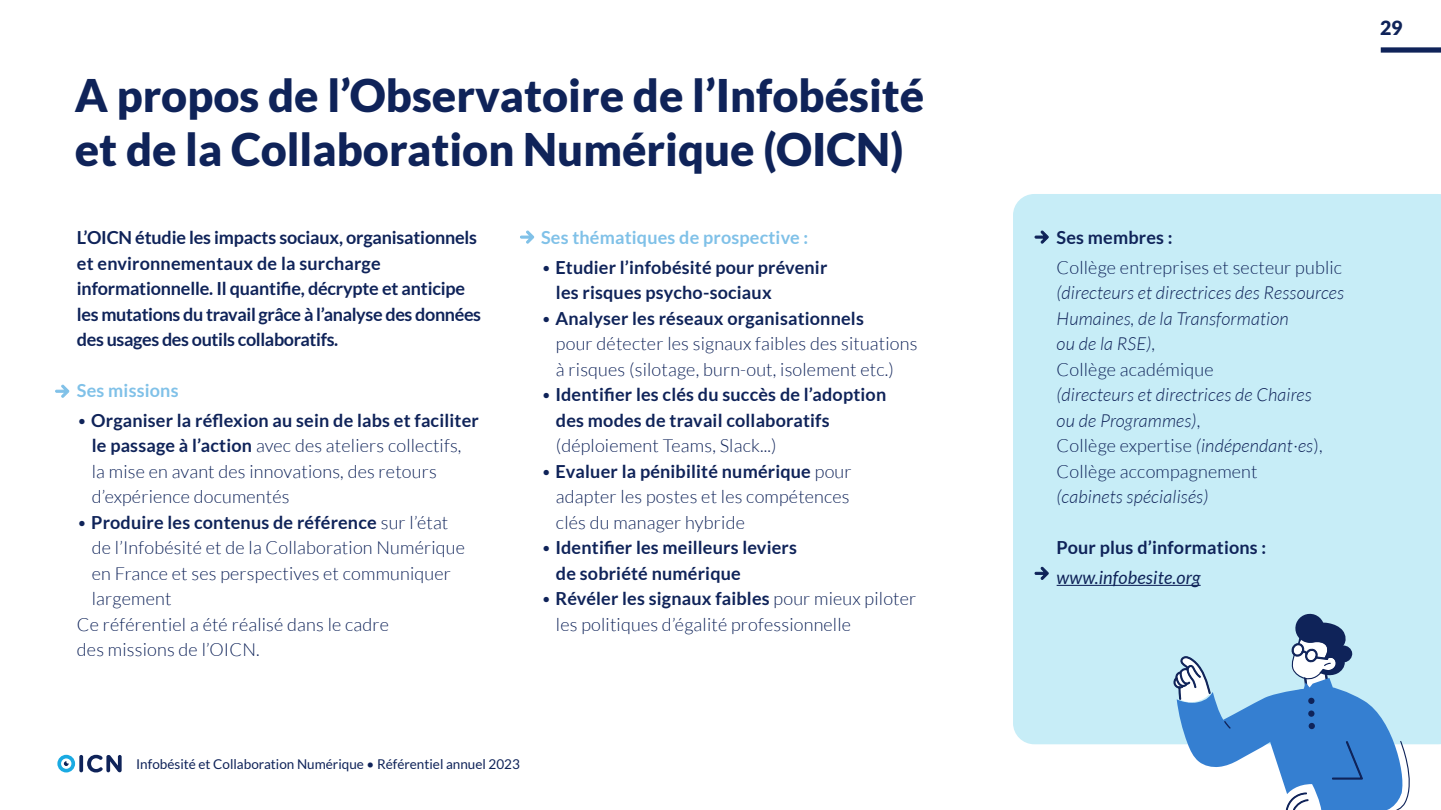
<style>
.page{position:relative;width:1441px;height:810px;background:#fff}
.page>*{position:absolute;margin:0;border:0;box-sizing:border-box;transform-origin:0 0}
.t1{font:900 45px/54px "Lato";color:#0f2359}
.t2{font:900 19.5px "Lato";color:#0f2359}
.t3{font:700 18px/25.5px "Lato";letter-spacing:.01em;color:#0f2359}
.t4{font:300 18px/25.5px "Lato";letter-spacing:.01em;color:#0f2359}
.t5{font:italic 300 18px/25.5px "Lato";letter-spacing:.01em;color:#0f2359}
.t6{font:700 18px/25.5px "Lato";letter-spacing:-.01em;color:#0f2359}
.t7{font:700 18px "Lato";letter-spacing:.01em;color:#80c1e8}
.t8{font:italic 18px "Lato";letter-spacing:.01em;color:#0f2359}
.t9{font:13.5px "Lato";color:#0f2359}
.s1{font-weight:300}
.s2{font-weight:700}
.s3{font-style:normal}
</style>
<div class="page">
<div style="left:1380px;top:47px;width:60px;height:6px;background:#0f2359"></div>
<svg style="left:79px;top:755px;width:4px;height:17px"></svg>
<svg style="left:87px;top:755px;width:35px;height:17px"></svg>
<svg style="left:57px;top:755px;width:18px;height:17px"></svg>
<div style="left:1013px;top:194px;width:427px;height:550px;background:#c7edf7"></div>
<hr style="left:1056px;top:585px;width:144px;height:1px;background:#0f2359">
<svg style="left:55px;top:384px;width:15px;height:14px"></svg>
<svg style="left:520px;top:230px;width:14px;height:14px"></svg>
<svg style="left:1034px;top:230px;width:15px;height:14px"></svg>
<svg style="left:1034px;top:566px;width:15px;height:14px"></svg>
<svg style="left:1173px;top:612px;width:244px;height:198px"></svg>
<p class="t1" style="left:75px;top:68px;width:851px">A propos de l’Observatoire de l’Infobésité et de la Collaboration Numérique (OICN)</p>
<p class="t6" style="left:77px;top:225px;width:405px">L’OICN étudie les impacts sociaux, organisationnels et environnementaux de la surcharge informationnelle. Il quantifie, décrypte et anticipe les mutations du travail grâce à l’analyse des données des usages des outils collaboratifs.</p>
<p class="t7" style="left:77px;top:380px;width:103px">Ses missions</p>
<p class="t3" style="left:77px;top:407px;width:403px"><span class="s1">•</span> Organiser la réflexion au sein de labs et faciliter</p>
<p class="t4" style="left:92px;top:433px;width:371px"><span class="s2">le passage à l’action</span> avec des ateliers collectifs, la mise en avant des innovations, des retours d’expérience documentés</p>
<p class="t3" style="left:77px;top:509px;width:373px"><span class="s1">•</span> Produire les contenus de référence <span class="s1">sur l’état</span></p>
<p class="t4" style="left:92px;top:535px;width:374px">de l’Infobésité et de la Collaboration Numérique en France et ses perspectives et communiquer largement</p>
<p class="t4" style="left:77px;top:612px;width:313px">Ce référentiel a été réalisé dans le cadre des missions de l’OICN.</p>
<p class="t7" style="left:541px;top:227px;width:269px">Ses thématiques de prospective :</p>
<p class="t3" style="left:541px;top:254px;width:288px"><span class="s1">•</span> Etudier l’infobésité pour prévenir</p>
<p class="t3" style="left:556px;top:280px;width:217px">les risques psycho-sociaux</p>
<p class="t3" style="left:541px;top:305px;width:324px"><span class="s1">•</span> Analyser les réseaux organisationnels</p>
<p class="t4" style="left:556px;top:331px;width:363px">pour détecter les signaux faibles des situations à risques (silotage, burn-out, isolement etc.)</p>
<p class="t3" style="left:541px;top:382px;width:346px"><span class="s1">•</span> Identifier les clés du succès de l’adoption</p>
<p class="t3" style="left:556px;top:407px;width:275px">des modes de travail collaboratifs <span class="s1">(déploiement Teams, Slack...)</span></p>
<p class="t3" style="left:541px;top:458px;width:312px"><span class="s1">•</span> Evaluer la pénibilité numérique <span class="s1">pour</span></p>
<p class="t4" style="left:556px;top:484px;width:295px">adapter les postes et les compétences clés du manager hybride</p>
<p class="t3" style="left:541px;top:535px;width:257px"><span class="s1">•</span> Identifier les meilleurs leviers</p>
<p class="t3" style="left:556px;top:560px;width:186px">de sobriété numérique</p>
<p class="t3" style="left:541px;top:586px;width:377px"><span class="s1">•</span> Révéler les signaux faibles <span class="s1">pour mieux piloter</span></p>
<p class="t4" style="left:556px;top:612px;width:296px">les politiques d’égalité professionnelle</p>
<p class="t9" style="left:136px;top:757px;width:385px">Infobésité et Collaboration Numérique • Référentiel annuel 2023</p>
<p class="t2" style="left:1379px;top:17px;width:24px">29</p>
<p class="t3" style="left:1056px;top:225px;width:118px">Ses membres :</p>
<p class="t5" style="left:1056px;top:255px;width:289px"><span class="s3">Collège entreprises et secteur public </span>(directeurs et directrices des Ressources<br>Humaines, de la Transformation<br>ou de la RSE)<span class="s3">,<br>Collège académique<br></span>(directeurs et directrices de Chaires<br>ou de Programmes)<span class="s3">,<br>Collège expertise</span> (indépendant·es<span class="s3">),<br>Collège accompagnement<br></span>(cabinets spécialisés)</p>
<p class="t3" style="left:1056px;top:535px;width:211px">Pour plus d’informations :</p>
<p class="t8" style="left:1056px;top:568px;width:145px">www.infobesite.org</p>
</div>
